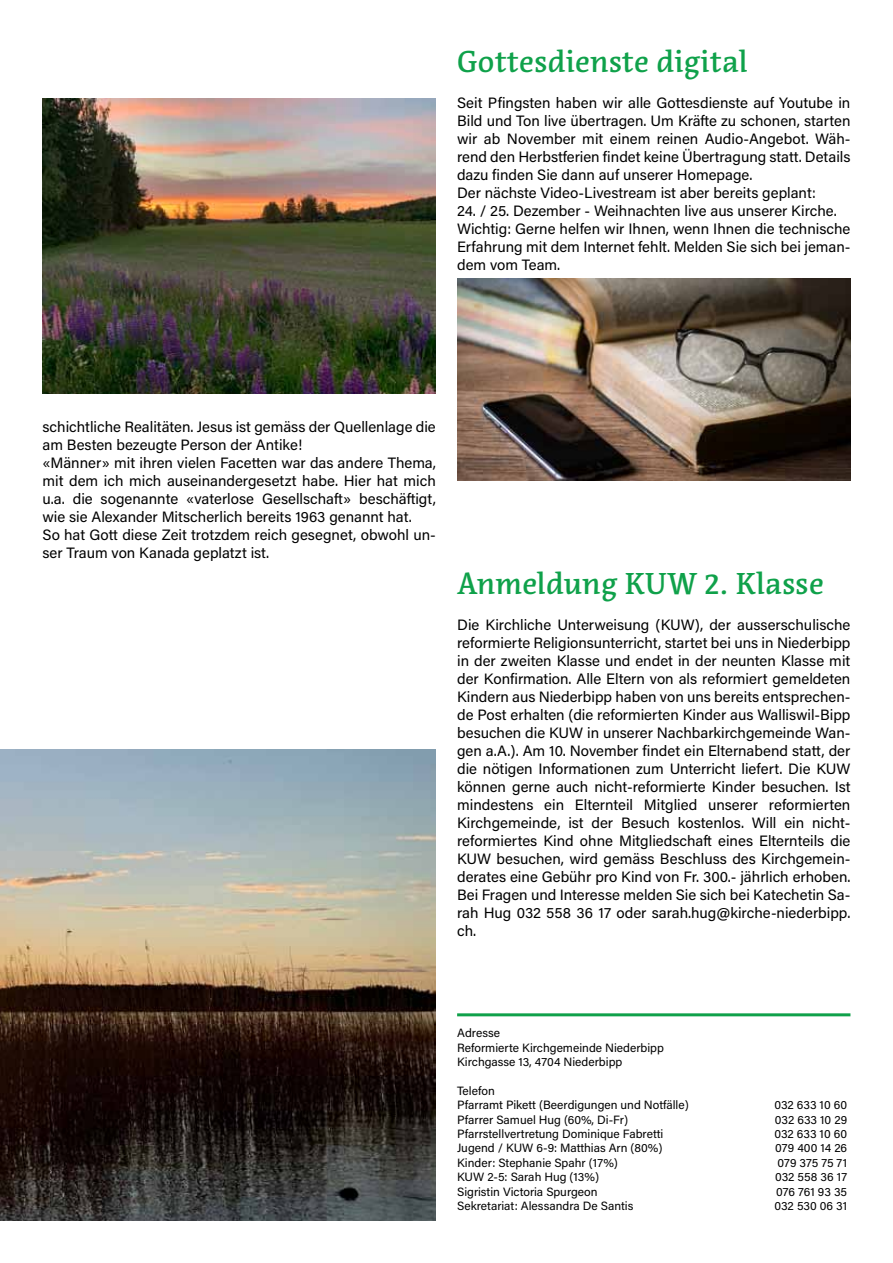
<style>
.page{position:relative;width:893px;height:1263px;background:#fff}
.page>*{position:absolute;margin:0;border:0;box-sizing:border-box;transform-origin:0 0}
.t1{font:500 30px "Acuta";color:#0fa14a}
.t2{font:15px/18px "Acumin Pro";color:#000}
.t3{font:12px/14.4px "Acumin Pro";color:#000}
</style>
<div class="page">
<hr style="left:457px;top:1013px;width:393px;height:3px;background:#0fa14a">
<img style="left:0;top:749px;width:436px;height:471px">
<img style="left:457px;top:279px;width:393px;height:201px">
<img style="left:43px;top:98px;width:393px;height:295px">
<h1 class="t1" style="left:457px;top:44px;width:292px">Gottesdienste digital</h1>
<p class="t2" style="left:457px;top:93px;width:395px">Seit Pfingsten haben wir alle Gottesdienste auf Youtube in Bild und Ton live übertragen. Um Kräfte zu schonen, starten wir ab November mit einem reinen Audio-Angebot. Wäh&shy;rend den Herbstferien findet keine Übertragung statt. Details dazu finden Sie dann auf unserer Homepage.<br>Der nächste Video-Livestream ist aber bereits geplant:</p>
<p class="t2" style="left:457px;top:201px;width:395px">24. / 25. Dezember - Weihnachten live aus unserer Kirche.<br>Wichtig: Gerne helfen wir Ihnen, wenn Ihnen die technische Erfahrung mit dem Internet fehlt. Melden Sie sich bei jeman&shy;dem vom Team.</p>
<p class="t2" style="left:43px;top:417px;width:395px">schichtliche Realitäten. Jesus ist gemäss der Quellenlage die am Besten bezeugte Person der Antike!<br>«Männer» mit ihren vielen Facetten war das andere Thema, mit dem ich mich auseinandergesetzt habe. Hier hat mich u.a. die sogenannte «vaterlose Gesellschaft» beschäftigt, wie sie Alexander Mitscherlich bereits 1963 genannt hat.<br>So hat Gott diese Zeit trotzdem reich gesegnet, obwohl un&shy;ser Traum von Kanada geplatzt ist.</p>
<h1 class="t1" style="left:457px;top:566px;width:368px">Anmeldung KUW 2. Klasse</h1>
<p class="t2" style="left:457px;top:615px;width:395px;text-align:justify">Die Kirchliche Unterweisung (KUW), der ausserschulische reformierte Religionsunterricht, startet bei uns in Niederbipp in der zweiten Klasse und endet in der neunten Klasse mit der Konfirmation. Alle Eltern von als reformiert gemeldeten Kindern aus Niederbipp haben von uns bereits entsprechen&shy;de Post erhalten (die reformierten Kinder aus Walliswil-Bipp besuchen die KUW in unserer Nachbarkirchgemeinde Wan&shy;gen a.A.). Am 10. November findet ein Elternabend statt, der die nötigen Informationen zum Unterricht liefert. Die KUW können gerne auch nicht-reformierte Kinder besuchen. Ist mindestens ein Elternteil Mitglied unserer reformierten Kirchgemeinde, ist der Besuch kostenlos. Will ein nicht&shy;reformiertes Kind ohne Mitgliedschaft eines Elternteils die KUW besuchen, wird gemäss Beschluss des Kirchgemein&shy;derates eine Gebühr pro Kind von Fr. 300.- jährlich erhoben.<br>Bei Fragen und Interesse melden Sie sich bei Katechetin Sa&shy;rah Hug 032 558 36 17 oder sarah.hug@kirche-niederbipp. ch.</p>
<p class="t3" style="left:457px;top:1025px;width:208px">Adresse<br>Reformierte Kirchgemeinde Niederbipp<br>Kirchgasse 13, 4704 Niederbipp</p>
<p class="t3" style="left:457px;top:1083px;width:233px">Telefon<br>Pfarramt Pikett (Beerdigungen und Notfälle)</p>
<p class="t3" style="left:774px;top:1097px;width:74px">032 633 10 60</p>
<p class="t3" style="left:457px;top:1112px;width:173px">Pfarrer Samuel Hug (60%, Di-Fr)</p>
<p class="t3" style="left:775px;top:1112px;width:74px">032 633 10 29</p>
<p class="t3" style="left:457px;top:1126px;width:208px">Pfarrstellvertretung Dominique Fabretti</p>
<p class="t3" style="left:774px;top:1126px;width:74px">032 633 10 60</p>
<p class="t3" style="left:457px;top:1140px;width:207px">Jugend / KUW 6-9: Matthias Arn (80%)</p>
<p class="t3" style="left:775px;top:1140px;width:73px">079 400 14 26</p>
<p class="t3" style="left:457px;top:1155px;width:162px">Kinder: Stephanie Spahr (17%)</p>
<p class="t3" style="left:777px;top:1155px;width:71px">079 375 75 71</p>
<p class="t3" style="left:457px;top:1169px;width:143px">KUW 2-5: Sarah Hug (13%)</p>
<p class="t3" style="left:775px;top:1169px;width:74px">032 558 36 17</p>
<p class="t3" style="left:457px;top:1184px;width:142px">Sigristin Victoria Spurgeon</p>
<p class="t3" style="left:776px;top:1184px;width:73px">076 761 93 35</p>
<p class="t3" style="left:457px;top:1198px;width:178px">Sekretariat: Alessandra De Santis</p>
<p class="t3" style="left:774px;top:1198px;width:74px">032 530 06 31</p>
</div>
